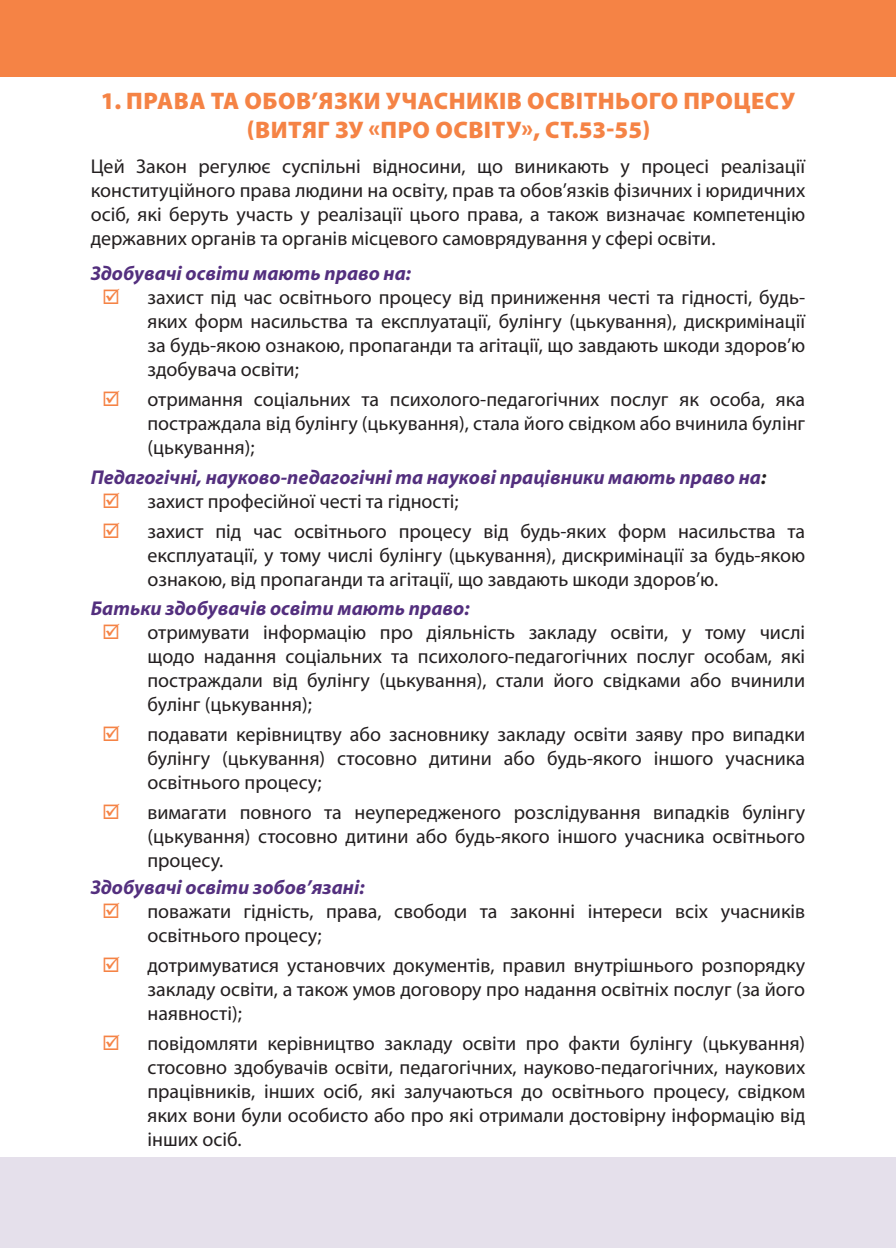
<style>
.page{position:relative;width:896px;height:1248px;background:#fff}
.page>*{position:absolute;margin:0;border:0;box-sizing:border-box;transform-origin:0 0}
.Заглдовок_2{font:900 24px/28.8px "Myriad Pro";letter-spacing:.02em;color:#f58345;text-align:center}
.text{font:20px/24px "Myriad Pro";color:#231f20;text-align:justify}
.text_Bold_It{font:italic 700 20px "Myriad Pro";color:#532f7e}
.text-2{font:italic 700 20px "Myriad Pro";color:#532f7e}
.s1{color:#231f20}
</style>
<div class="page">
<div style="left:0;top:0;width:896px;height:77px;background:#f58345"></div>
<div style="left:0;top:1157px;width:896px;height:90px;background:#e5e0eb"></div>
<p class="Заглдовок_2" style="left:101px;top:86px;width:696px">1. ПРАВА ТА ОБОВ’ЯЗКИ УЧАСНИКІВ ОСВІТНЬОГО ПРОЦЕСУ (ВИТЯГ ЗУ «ПРО ОСВІТУ», СТ.53-55)</p>
<p class="text" style="left:91px;top:155px;width:716px">Цей Закон регулює суспільні відносини, що виникають у процесі реалізації конституційного права людини на освіту, прав та обов’язків фізичних і юридичних осіб, які беруть участь у реалізації цього права, а також визначає компетенцію державних органів та органів місцевого самоврядування у сфері освіти.</p>
<p class="text_Bold_It" style="left:91px;top:262px;width:322px">Здобувачі освіти мають право на:</p>
<p class="text" style="left:147px;top:286px;width:659px">захист під час освітнього процесу від приниження честі та гідності, будь&shy;яких форм насильства та експлуатації, булінгу (цькування), дискримінації за будь-якою ознакою, пропаганди та агітації, що завдають шкоди здоров’ю здобувача освіти;</p>
<p class="text" style="left:147px;top:388px;width:659px">отримання соціальних та психолого-педагогічних послуг як особа, яка постраждала від булінгу (цькування), стала його свідком або вчинила булінг (цькування);</p>
<p class="text_Bold_It" style="left:91px;top:466px;width:677px">Педагогічні, науково-педагогічні та наукові працівники мають право на<span class="s1">:</span></p>
<p class="text" style="left:147px;top:489px;width:313px">захист професійної честі та гідності;</p>
<p class="text" style="left:147px;top:519px;width:659px">захист під час освітнього процесу від будь-яких форм насильства та експлуатації, у тому числі булінгу (цькування), дискримінації за будь-якою ознакою, від пропаганди та агітації, що завдають шкоди здоров’ю.</p>
<p class="text_Bold_It" style="left:91px;top:597px;width:380px">Батьки здобувачів освіти мають право:</p>
<p class="text" style="left:147px;top:621px;width:659px">отримувати інформацію про діяльність закладу освіти, у тому числі щодо надання соціальних та психолого-педагогічних послуг особам, які постраждали від булінгу (цькування), стали його свідками або вчинили булінг (цькування);</p>
<p class="text" style="left:147px;top:722px;width:659px">подавати керівництву або засновнику закладу освіти заяву про випадки булінгу (цькування) стосовно дитини або будь-якого іншого учасника освітнього процесу;</p>
<p class="text" style="left:147px;top:800px;width:659px">вимагати повного та неупередженого розслідування випадків булінгу (цькування) стосовно дитини або будь-якого іншого учасника освітнього процесу.</p>
<p class="text-2" style="left:91px;top:876px;width:275px">Здобувачі освіти зобов’язані:</p>
<p class="text" style="left:147px;top:900px;width:659px">поважати гідність, права, свободи та законні інтереси всіх учасників освітнього процесу;</p>
<p class="text" style="left:147px;top:953px;width:659px">дотримуватися установчих документів, правил внутрішнього розпорядку закладу освіти, а також умов договору про надання освітніх послуг (за його наявності);</p>
<p class="text" style="left:147px;top:1031px;width:659px">повідомляти керівництво закладу освіти про факти булінгу (цькування) стосовно здобувачів освіти, педагогічних, науково-педагогічних, наукових працівників, інших осіб, які залучаються до освітнього процесу, свідком яких вони були особисто або про які отримали достовірну інформацію від інших осіб.</p>
</div>
